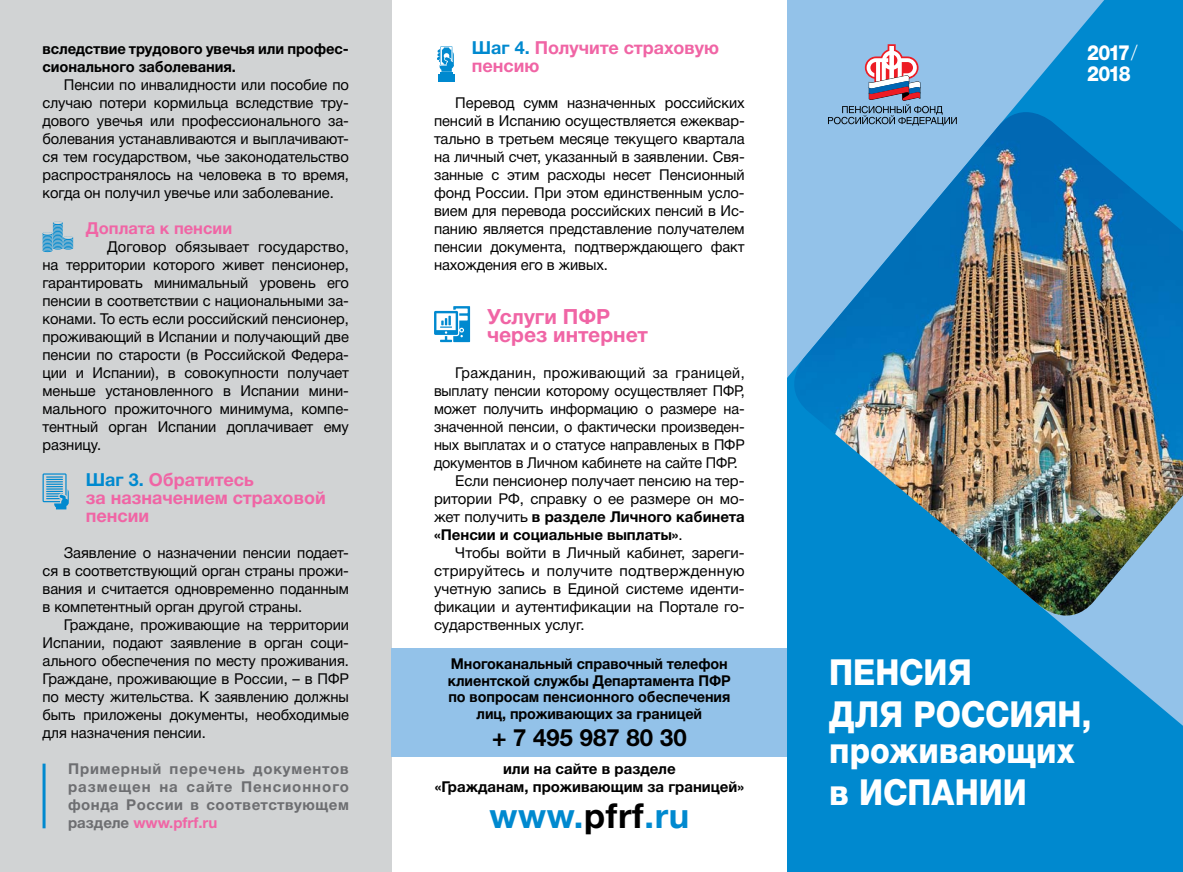
<style>
.page{position:relative;width:1183px;height:872px;background:#fff}
.page>*{position:absolute;margin:0;border:0;box-sizing:border-box;transform-origin:0 0}
.t1{font:800 36px/42px "Helvetica Neue Cyr";color:#fff;scale:.9 1}
.t2{font:700 34.5px "Helvetica Neue Cyr";letter-spacing:.02em;color:#0089cf}
.t3{font:700 24px "Helvetica Neue Cyr";color:#000}
.t4{font:700 21px/18px "Helvetica Neue Cyr";color:#f065a5}
.t5{font:800 21px/21px "Helvetica Neue Cyr";letter-spacing:-.095em;color:#fff;scale:.9 1}
.t6{font:700 18px/18px "Helvetica Neue Cyr";color:#f065a5}
.t7{font:700 16.5px "Helvetica Neue Cyr";color:#f065a5}
.t8{font:15px/18px "Helvetica Neue Cyr";letter-spacing:-.005em;color:#000;text-align:justify}
.t9{font:15px "Helvetica Neue Cyr";letter-spacing:-.005em;color:#000;scale:.96 1}
.t10{font:700 15px/18px "Helvetica Neue Cyr";letter-spacing:-.005em;color:#000;text-align:center}
.t11{font:700 15px/16.5px "Helvetica Neue Cyr";letter-spacing:-.005em;color:#000;text-align:center;scale:.96 1}
.t12{font:700 15px/18px "Helvetica Neue Cyr";letter-spacing:.035em;color:#6d6e71;text-align:justify}
.t13{font:15px "Helvetica Neue Cyr";letter-spacing:.02em;color:#000}
.t14{font:15px "Helvetica Neue Cyr";letter-spacing:.025em;color:#000;scale:.96 1}
.s1{color:#0089cf}
.s2{color:#f065a5}
.s3{font-weight:400}
.s4{color:#000}
.s5{font-weight:300}
</style>
<div class="page">
<div style="left:787px;top:0;width:395px;height:872px;background:#0089cf"></div>
<svg style="left:787px;top:0;width:317px;height:97px;fill:#93c2e9"></svg>
<svg style="left:1069px;top:630px;width:113px;height:95px"></svg>
<img style="left:787px;top:97px;width:395px;height:533px">
<svg style="left:827px;top:44px;width:129px;height:82px;background:#96abca"></svg>
<div style="left:0;top:0;width:391px;height:872px;background:#d1d3d4"></div>
<svg style="left:434px;top:306px;width:36px;height:36px"></svg>
<svg style="left:43px;top:473px;width:26px;height:36px"></svg>
<hr style="left:43px;top:763px;width:3px;height:65px;background:#0089cf">
<svg style="left:437px;top:46px;width:17px;height:28px"></svg>
<div style="left:438px;top:74px;width:16px;height:8px;background:#0089cf"></div>
<svg style="left:43px;top:221px;width:30px;height:31px"></svg>
<div style="left:391px;top:648px;width:396px;height:108px;background:#93c2e9"></div>
<p class="t10" style="left:43px;top:41px;width:308px;text-align:left">вследствие трудового увечья или профес&shy;сионального заболевания.</p>
<p class="t8" style="left:43px;top:78px;width:308px;text-indent:21px">Пенсии по инвалидности или пособие по случаю потери кормильца вследствие тру&shy;дового увечья или профессионального за&shy;болевания устанавливаются и выплачивают&shy;ся тем государством, чье законодательство распространялось на человека в то время, когда он получил увечье или заболевание.</p>
<p class="t7" style="left:86px;top:222px;width:148px">Доплата к пенсии</p>
<p class="t8" style="left:43px;top:240px;width:308px;text-indent:65px">Договор обязывает государство, на территории которого живет пенсионер, гарантировать минимальный уровень его пенсии в соответствии с национальными за&shy;конами. То есть если российский пенсионер, проживающий в Испании и получающий две пенсии по старости (в Российской Федера&shy;ции и Испании), в совокупности получает меньше установленного в Испании мини&shy;мального прожиточного минимума, компе&shy;тентный орган Испании доплачивает ему разницу.</p>
<p class="t6" style="left:86px;top:473px;width:241px"><span class="s1">Шаг 3.</span> Обратитесь<br>за назначением страховой пенсии</p>
<p class="t8" style="left:43px;top:546px;width:308px;text-indent:21px">Заявление о назначении пенсии подает&shy;ся в соответствующий орган страны прожи&shy;вания и считается одновременно поданным в компетентный орган другой страны.</p>
<p class="t8" style="left:43px;top:618px;width:308px;text-indent:21px">Граждане, проживающие на территории Испании, подают заявление в орган соци&shy;ального обеспечения по месту проживания.<br>Граждане, проживающие в России, – в ПФР по месту жительства. К заявлению должны быть приложены документы, необходимые для назначения пенсии.</p>
<p class="t12" style="left:68px;top:761px;width:282px">Примерный перечень документов размещен на сайте Пенсионного фонда России в соответствующем разделе <span class="s2">www.pfrf.ru</span></p>
<p class="t6" style="left:471px;top:41px;width:249px"><span class="s1">Шаг 4.</span> Получите страховую пенсию</p>
<p class="t8" style="left:434px;top:96px;width:312px;text-indent:21px">Перевод сумм назначенных российских пенсий в Испанию осуществляется ежеквар&shy;тально в третьем месяце текущего квартала на личный счет, указанный в заявлении. Свя&shy;занные с этим расходы несет Пенсионный фонд России. При этом единственным усло&shy;вием для перевода российских пенсий в Ис&shy;панию является представление получателем пенсии документа, подтверждающего факт нахождения его в живых.</p>
<h3 class="t4" style="left:487px;top:310px;width:162px">Услуги ПФР через интернет</h3>
<p class="t14" style="left:455px;top:367px;width:303px">Гражданин, проживающий за границей,</p>
<p class="t9" style="left:434px;top:385px;width:325px">выплату пенсии которому осуществляет ПФР,</p>
<p class="t9" style="left:434px;top:403px;width:325px">может получить информацию о размере на-</p>
<p class="t9" style="left:434px;top:421px;width:325px">значенной пенсии, о фактически произведен-</p>
<p class="t9" style="left:434px;top:439px;width:325px">ных выплатах и о статусе направленых в ПФР</p>
<p class="t9" style="left:434px;top:457px;width:318px">документов в Личном кабинете на сайте ПФР.</p>
<p class="t8" style="left:455px;top:474px;width:291px">Если пенсионер получает пенсию на тер-</p>
<p class="t8" style="left:434px;top:492px;width:312px">ритории РФ, справку о ее размере он мо-</p>
<p class="t10" style="left:434px;top:509px;width:312px"><span class="s3">жет получить</span> в разделе Личного кабинета</p>
<p class="t10" style="left:434px;top:527px;width:250px">«Пенсии и социальные выплаты»<span class="s3">.</span></p>
<p class="t8" style="left:455px;top:546px;width:291px">Чтобы войти в Личный кабинет, зареги-</p>
<p class="t13" style="left:434px;top:565px;width:312px">стрируйтесь и получите подтвержденную</p>
<p class="t8" style="left:434px;top:582px;width:312px">учетную запись в Единой системе иденти-</p>
<p class="t8" style="left:434px;top:600px;width:312px">фикации и аутентификации на Портале го-</p>
<p class="t8" style="left:434px;top:618px;width:152px">сударственных услуг.</p>
<p class="t11" style="left:448px;top:657px;width:296px">Многоканальный справочный телефон клиентской службы Департамента ПФР по вопросам пенсионного обеспечения лиц, проживающих за границей</p>
<h3 class="t3" style="left:492px;top:729px;width:196px">+ 7 495 987 80 30</h3>
<p class="t10" style="left:434px;top:761px;width:311px">или на сайте в разделе<br>«Гражданам, проживающим за границей»</p>
<h2 class="t2" style="left:489px;top:803px;width:201px">www.<span class="s4">pfrf</span>.ru</h2>
<h3 class="t5" style="left:1086px;top:44px;width:57px">2017 <span class="s5">/<br></span>2018</h3>
<h1 class="t1" style="left:829px;top:655px;width:293px">ПЕНСИЯ<br>ДЛЯ РОССИЯН,</h1>
<h1 class="t1" style="left:829px;top:733px;width:274px">проживающих в ИСПАНИИ</h1>
</div>
